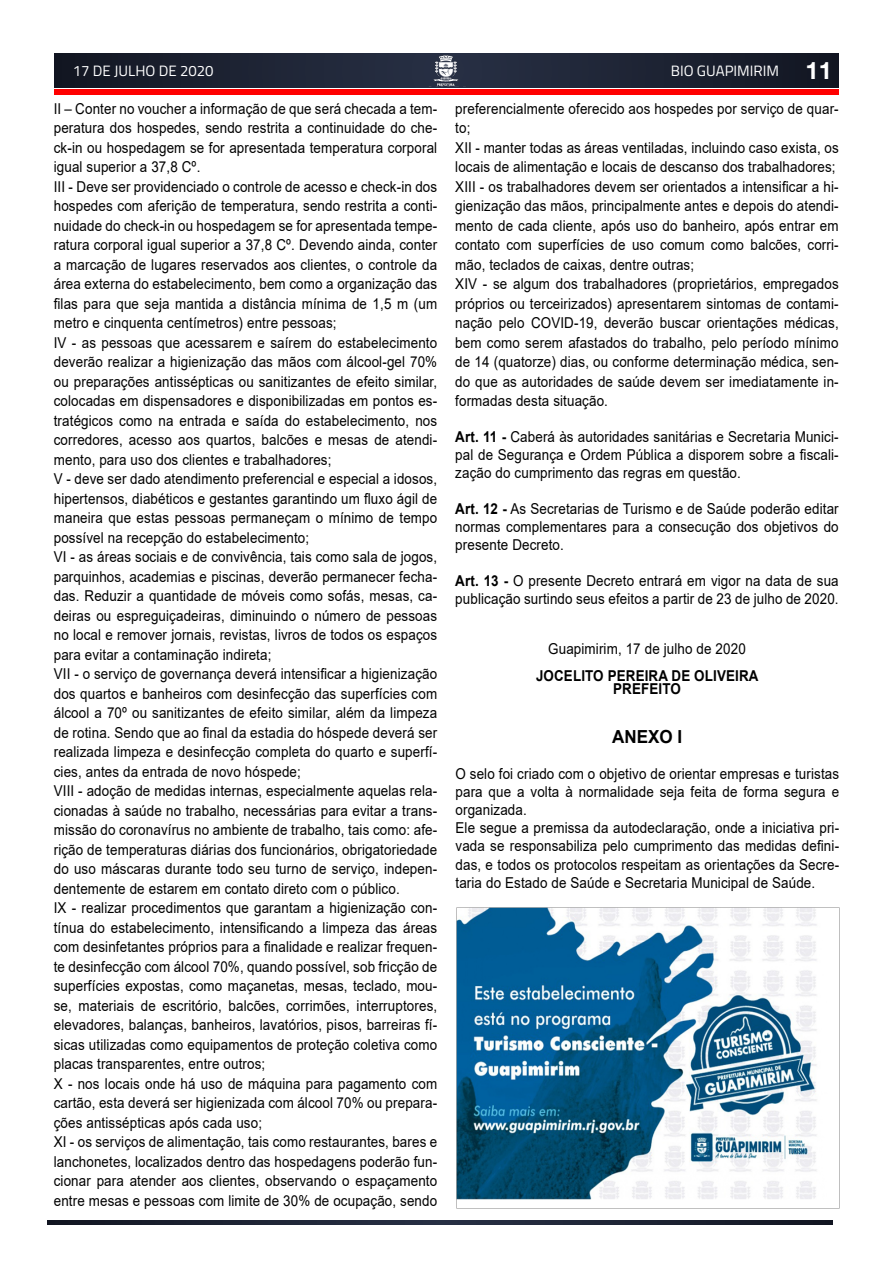
<style>
.page{position:relative;width:893px;height:1263px;background:#fff}
.page>*{position:absolute;margin:0;border:0;box-sizing:border-box;transform-origin:0 0}
.t1{font:700 18px "Arial";color:#000;scale:.95 1}
.t2{font:15px/19.5px "Arial";letter-spacing:.01em;color:#000;scale:.89 1}
.t3{font:700 15px/13.5px "Arial";letter-spacing:.01em;color:#000;text-align:center;scale:.89 1}
.t4{font:15px "Titillium";color:#fff}
.s1{font-family:"Helvetica Neue LT Com";font-weight:700;font-size:24px}
.s2{font-weight:700}
</style>
<div class="page">
<svg style="left:54px;top:53px;width:785px;height:34px;background:#1c2232"></svg>
<img style="left:425px;top:55px;width:43px;height:31px">
<div style="left:54px;top:89px;width:785px;height:6px;background:#f00"></div>
<svg style="left:47px;top:1220px;width:785px;height:5px;background:#1d2333"></svg>
<img style="left:456px;top:907px;width:383px;height:302px">
<p class="t4" style="left:73px;top:60px;width:142px">17 DE JULHO DE 2020</p>
<p class="t4" style="left:671px;top:60px;width:163px">BIO GUAPIMIRIM <span class="s1">11</span></p>
<p class="t2" style="left:54px;top:99px;width:432px">II – Conter no voucher a informação de que será checada a tem&shy;peratura dos hospedes, sendo restrita a continuidade do che&shy;ck-in ou hospedagem se for apresentada temperatura corporal igual superior a 37,8 Cº.<br>III - Deve ser providenciado o controle de acesso e check-in dos hospedes com aferição de temperatura, sendo restrita a conti&shy;nuidade do check-in ou hospedagem se for apresentada tempe&shy;ratura corporal igual superior a 37,8 Cº. Devendo ainda, conter a marcação de lugares reservados aos clientes, o controle da área externa do estabelecimento, bem como a organização das filas para que seja mantida a distância mínima de 1,5 m (um metro e cinquenta centímetros) entre pessoas;<br>IV - as pessoas que acessarem e saírem do estabelecimento deverão realizar a higienização das mãos com álcool-gel 70% ou preparações antissépticas ou sanitizantes de efeito similar, colocadas em dispensadores e disponibilizadas em pontos es&shy;tratégicos como na entrada e saída do estabelecimento, nos corredores, acesso aos quartos, balcões e mesas de atendi&shy;mento, para uso dos clientes e trabalhadores;<br>V - deve ser dado atendimento preferencial e especial a idosos, hipertensos, diabéticos e gestantes garantindo um fluxo ágil de maneira que estas pessoas permaneçam o mínimo de tempo possível na recepção do estabelecimento;<br>VI - as áreas sociais e de convivência, tais como sala de jogos, parquinhos, academias e piscinas, deverão permanecer fecha&shy;das. Reduzir a quantidade de móveis como sofás, mesas, ca&shy;deiras ou espreguiçadeiras, diminuindo o número de pessoas no local e remover jornais, revistas, livros de todos os espaços para evitar a contaminação indireta;<br>VII - o serviço de governança deverá intensificar a higienização dos quartos e banheiros com desinfecção das superfícies com álcool a 70º ou sanitizantes de efeito similar, além da limpeza de rotina. Sendo que ao final da estadia do hóspede deverá ser realizada limpeza e desinfecção completa do quarto e superfí&shy;cies, antes da entrada de novo hóspede;<br>VIII - adoção de medidas internas, especialmente aquelas rela&shy;cionadas à saúde no trabalho, necessárias para evitar a trans&shy;missão do coronavírus no ambiente de trabalho, tais como: afe&shy;rição de temperaturas diárias dos funcionários, obrigatoriedade do uso máscaras durante todo seu turno de serviço, indepen&shy;dentemente de estarem em contato direto com o público.<br>IX - realizar procedimentos que garantam a higienização con&shy;tínua do estabelecimento, intensificando a limpeza das áreas com desinfetantes próprios para a finalidade e realizar frequen&shy;te desinfecção com álcool 70%, quando possível, sob fricção de superfícies expostas, como maçanetas, mesas, teclado, mou&shy;se, materiais de escritório, balcões, corrimões, interruptores, elevadores, balanças, banheiros, lavatórios, pisos, barreiras fí&shy;sicas utilizadas como equipamentos de proteção coletiva como placas transparentes, entre outros;<br>X - nos locais onde há uso de máquina para pagamento com cartão, esta deverá ser higienizada com álcool 70% ou prepara&shy;ções antissépticas após cada uso;<br>XI - os serviços de alimentação, tais como restaurantes, bares e lanchonetes, localizados dentro das hospedagens poderão fun&shy;cionar para atender aos clientes, observando o espaçamento entre mesas e pessoas com limite de 30% de ocupação, sendo</p>
<p class="t2" style="left:455px;top:99px;width:432px">preferencialmente oferecido aos hospedes por serviço de quar&shy;to;<br>XII - manter todas as áreas ventiladas, incluindo caso exista, os locais de alimentação e locais de descanso dos trabalhadores; XIII - os trabalhadores devem ser orientados a intensificar a hi&shy;gienização das mãos, principalmente antes e depois do atendi&shy;mento de cada cliente, após uso do banheiro, após entrar em contato com superfícies de uso comum como balcões, corri&shy;mão, teclados de caixas, dentre outras;<br>XIV - se algum dos trabalhadores (proprietários, empregados próprios ou terceirizados) apresentarem sintomas de contami&shy;nação pelo COVID-19, deverão buscar orientações médicas, bem como serem afastados do trabalho, pelo período mínimo de 14 (quatorze) dias, ou conforme determinação médica, sen&shy;do que as autoridades de saúde devem ser imediatamente in&shy;formadas desta situação.</p>
<p class="t2" style="left:455px;top:428px;width:432px;line-height:18px;text-align:justify"><span class="s2">Art. 11 -</span> Caberá às autoridades sanitárias e Secretaria Munici&shy;pal de Segurança e Ordem Pública a disporem sobre a fiscali&shy;zação do cumprimento das regras em questão.</p>
<p class="t2" style="left:455px;top:500px;width:432px;line-height:18px;text-align:justify"><span class="s2">Art. 12 -</span> As Secretarias de Turismo e de Saúde poderão editar normas complementares para a consecução dos objetivos do presente Decreto.</p>
<p class="t2" style="left:455px;top:572px;width:432px;line-height:18px"><span class="s2">Art. 13 -</span> O presente Decreto entrará em vigor na data de sua publicação surtindo seus efeitos a partir de 23 de julho de 2020.</p>
<p class="t2" style="left:548px;top:639px;width:224px">Guapimirim, 17 de julho de 2020</p>
<p class="t3" style="left:536px;top:669px;width:251px">JOCELITO PEREIRA DE OLIVEIRA<br>PREFEITO</p>
<p class="t1" style="left:612px;top:724px;width:75px">ANEXO I</p>
<p class="t2" style="left:455px;top:765px;width:433px;line-height:18px">O selo foi criado com o objetivo de orientar empresas e turistas para que a volta à normalidade seja feita de forma segura e organizada.<br>Ele segue a premissa da autodeclaração, onde a iniciativa pri&shy;vada se responsabiliza pelo cumprimento das medidas defini&shy;das, e todos os protocolos respeitam as orientações da Secre&shy;taria do Estado de Saúde e Secretaria Municipal de Saúde.</p>
</div>
